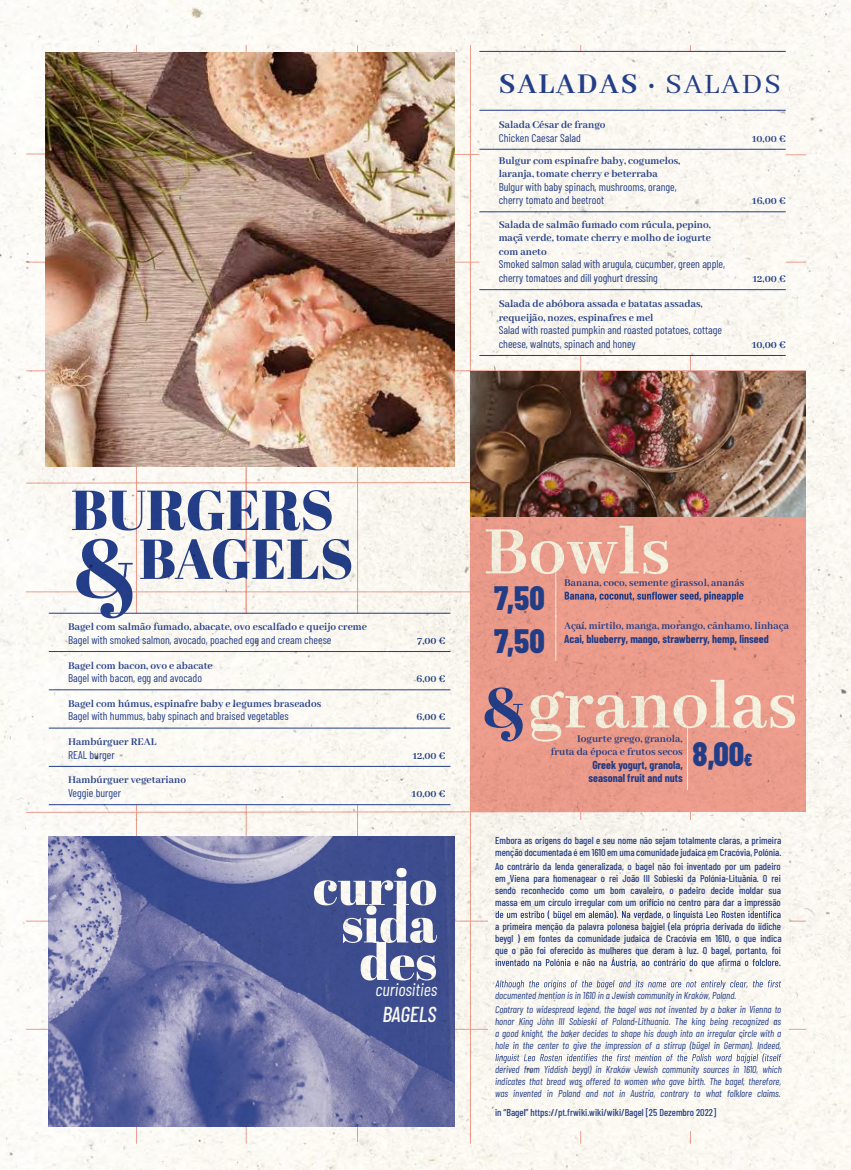
<style>
.page{position:relative;width:851px;height:1170px;background:#fff}
.page>*{position:absolute;margin:0;border:0;box-sizing:border-box;transform-origin:0 0}
.t1{font:700 75px/154px "Abhaya Libre";color:#faf8ec}
.t2{font:56.12px/48.9px "Abril Fatface";color:#25408f}
.t3{font:50.62px/37.5px "Abril Fatface";color:#fff;text-align:right}
.t4{font:800 33.75px "Barlow Condensed";color:#25408f}
.t5{font:700 31.25px "Abhaya Libre";letter-spacing:.06em;color:#25408f}
.t6{font:italic 500 21.5px "Barlow Condensed";letter-spacing:-.005em;color:#fff}
.t7{font:italic 17.75px "Barlow Condensed";color:#fff}
.t8{font:700 11.25px/13.5px "Abhaya Libre";color:#25408f}
.t9{font:11.25px/13.5px "Barlow Condensed";color:#25408f}
.t10{font:700 11.25px/13.5px "Barlow Condensed";color:#25408f;text-align:center}
.t11{font:500 10px/12px "Barlow Condensed";color:#25408f;text-align:justify}
.t12{font:italic 10px/12px "Barlow Condensed";color:#25408f;text-align:justify}
.s1{font-weight:400}
.s2{font-size:82.75px}
.s3{font-family:"Abril Fatface";font-weight:400;font-size:56.12px;color:#25408f}
.s4{font-size:17.5px}
</style>
<div class="page">
<img style="left:0;top:0;width:851px;height:1169px">
<h3 class="t5" style="left:498px;top:66px;width:283px">SALADAS · <span class="s1">SALADS</span></h3>
<p class="t8" style="left:498px;top:118px;width:108px">Salada César de frango</p>
<p class="t9" style="left:498px;top:130px;width:84px">Chicken Caesar Salad</p>
<p class="t8" style="left:751px;top:132px;width:35px">€00,01</p>
<p class="t8" style="left:498px;top:154px;width:183px">Bulgur com espinafre baby, cogumelos, laranja, tomate cherry e beterraba</p>
<p class="t9" style="left:498px;top:179px;width:179px">Bulgur with baby spinach, mushrooms, orange, cherry tomato and beetroot</p>
<p class="t8" style="left:751px;top:194px;width:35px">16,00 €</p>
<p class="t8" style="left:498px;top:218px;width:214px;text-align:justify">Salada de salmão fumado com rúcula, pepino, maçã verde, tomate cherry e molho de iogurte com aneto</p>
<p class="t9" style="left:498px;top:257px;width:228px">Smoked salmon salad with arugula, cucumber, green apple, cherry tomatoes and dill yoghurt dressing</p>
<p class="t8" style="left:498px;top:297px;width:205px">Salada de abóbora assada e batatas assadas, requeijão, nozes, espinafres e mel</p>
<p class="t9" style="left:498px;top:322px;width:225px">Salad with roasted pumpkin and roasted potatoes, cottage cheese, walnuts, spinach and honey</p>
<p class="t8" style="left:752px;top:272px;width:35px">12,00 €</p>
<p class="t8" style="left:751px;top:338px;width:35px">10,00 €</p>
<h2 class="t2" style="left:71px;top:484px;width:284px">BURGERS <span class="s2">&amp;</span>BAGELS</h2>
<p class="t8" style="left:68px;top:620px;width:300px">Bagel com salmão fumado, abacate, ovo escalfado e queijo creme</p>
<p class="t9" style="left:68px;top:632px;width:265px">Bagel with smoked salmon, avocado, poached egg and cream cheese</p>
<p class="t8" style="left:417px;top:634px;width:30px">7,00 €</p>
<p class="t8" style="left:68px;top:659px;width:146px">Bagel com bacon, ovo e abacate</p>
<p class="t9" style="left:68px;top:670px;width:135px">Bagel with bacon, egg and avocado</p>
<p class="t8" style="left:416px;top:672px;width:31px">6,00 €</p>
<p class="t8" style="left:68px;top:697px;width:255px">Bagel com húmus, espinafre baby e legumes braseados</p>
<p class="t9" style="left:68px;top:708px;width:222px">Bagel with hummus, baby spinach and braised vegetables</p>
<p class="t8" style="left:416px;top:710px;width:31px">6,00 €</p>
<p class="t8" style="left:68px;top:735px;width:90px">Hambúrguer REAL</p>
<p class="t9" style="left:68px;top:747px;width:48px">REAL burger</p>
<p class="t8" style="left:412px;top:749px;width:35px">12,00 €</p>
<p class="t8" style="left:68px;top:773px;width:119px">Hambúrguer vegetariano</p>
<p class="t9" style="left:68px;top:785px;width:54px">Veggie burger</p>
<p class="t8" style="left:411px;top:787px;width:35px">10,00 €</p>
<h3 class="t3" style="left:313px;top:866px;width:125px">curio sida des</h3>
<h3 class="t7" style="left:375px;top:976px;width:63px">curiosities</h3>
<h3 class="t6" style="left:382px;top:998px;width:55px">BAGELS</h3>
<h1 class="t1" style="left:481px;top:477px;width:318px">Bowls <span class="s3">&amp;</span>granolas</h1>
<p class="t8" style="left:564px;top:576px;width:181px">Banana, coco, semente girassol, ananás</p>
<h3 class="t4" style="left:494px;top:574px;width:52px">7,50</h3>
<p class="t8" style="left:564px;top:619px;width:226px">Açaí, mirtilo, manga, morango, cânhamo, linhaça</p>
<p class="t10" style="left:564px;top:631px;width:206px">Acai, blueberry, mango, strawberry, hemp, linseed</p>
<h3 class="t4" style="left:494px;top:617px;width:52px">7,50</h3>
<p class="t8" style="left:551px;top:732px;width:133px;text-align:right">, alonarg, ogergetrugoI fruta da época e frutos secos</p>
<p class="t10" style="left:588px;top:757px;width:96px">Greek yogurt, granola, seasonal fruit and nuts</p>
<h3 class="t4" style="left:692px;top:730px;width:62px">8,00<span class="s4">€</span></h3>
<p class="t11" style="left:495px;top:833px;width:288px">Embora as origens do bagel e seu nome não sejam totalmente claras, a primeira menção documentada é em 1610 em uma comunidade judaica em Cracóvia, Polónia.</p>
<p class="t11" style="left:495px;top:859px;width:287px">Ao contrário da lenda generalizada, o bagel não foi inventado por um padeiro em Viena para homenagear o rei João III Sobieski da Polónia-Lituânia. O rei sendo reconhecido como um bom cavaleiro, o padeiro decide moldar sua massa em um círculo irregular com um orifício no centro para dar a impressão</p>
<p class="t11" style="left:495px;top:919px;width:288px">a primeira menção da palavra polonesa bajgiel (ela própria derivada do iídiche beygl ) em fontes da comunidade judaica de Cracóvia em 1610, o que indica que o pão foi oferecido às mulheres que deram à luz. O bagel, portanto, foi</p>
<p class="t12" style="left:495px;top:988px;width:287px;line-height:13.8px">documented mention is in 1610 in a Jewish community in Kraków, Poland.<br>Contrary to widespread legend, the bagel was not invented by a baker in Vienna to</p>
<p class="t12" style="left:495px;top:1014px;width:287px">honor King John III Sobieski of Poland-Lithuania. The king being recognized as a good knight, the baker decides to shape his dough into an irregular circle with a hole in the center to give the impression of a stirrup (bügel in German). Indeed,</p>
<p class="t12" style="left:495px;top:1062px;width:288px">derived from Yiddish beygl) in Kraków Jewish community sources in 1610, which indicates that bread was offered to women who gave birth. The bagel, therefore, was invented in Poland and not in Austria, contrary to what folklore claims.</p>
<p class="t11" style="left:495px;top:1105px;width:222px">in “Bagel” https://pt.frwiki.wiki/wiki/Bagel [25 Dezembro 2022]</p>
</div>
